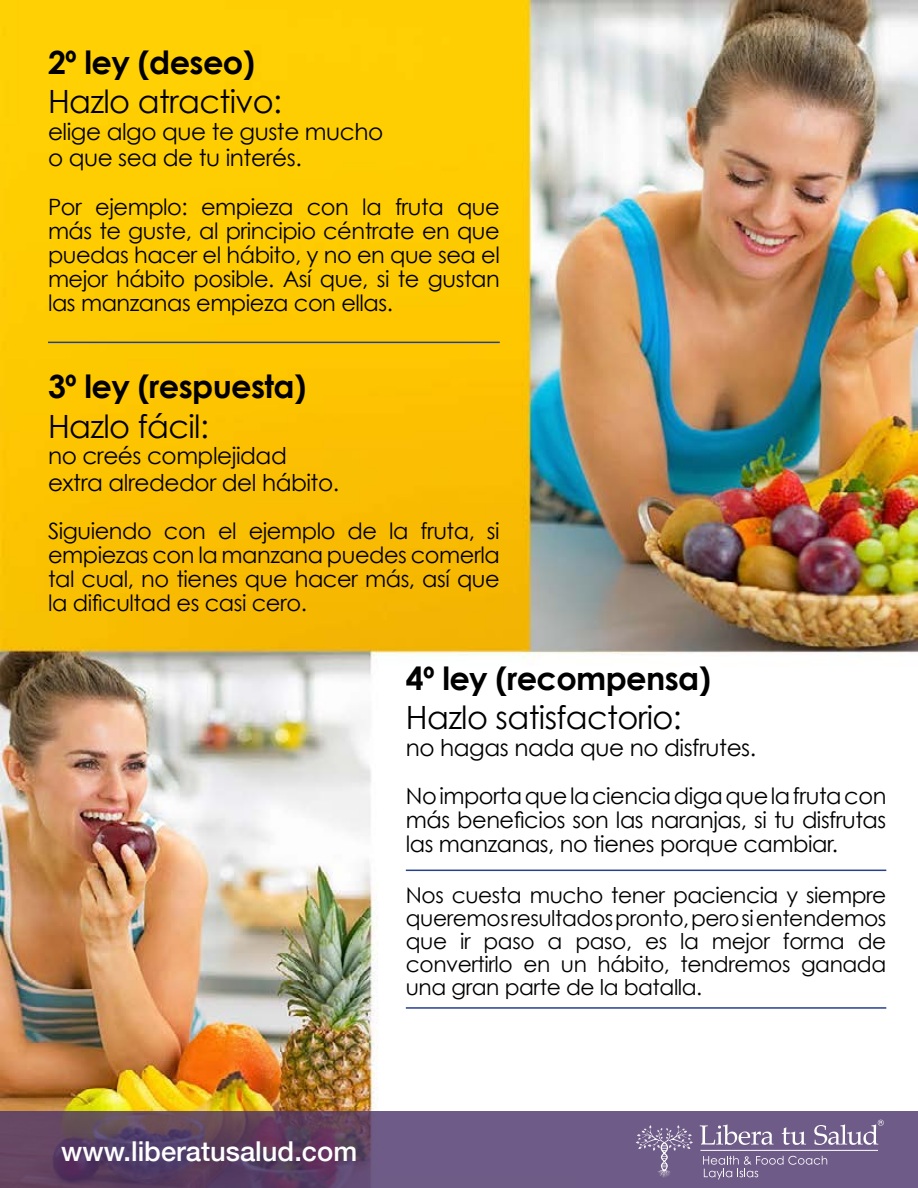
<style>
.page{position:relative;width:918px;height:1188px;background:#fff}
.page>*{position:absolute;margin:0;border:0;box-sizing:border-box;transform-origin:0 0}
.t1{font:700 32.1px "Century Gothic";letter-spacing:-.02em;color:#000}
.t2{font:32.1px "Century Gothic";letter-spacing:-.02em;color:#000}
.t3{font:500 27.3px "Helvetica Neue";color:#fff}
.t4{font:23.25px/26.5px "Century Gothic";letter-spacing:-.02em;color:#000}
.t5{font:22.5px/24px "Century Gothic";letter-spacing:-.02em;color:#000;text-align:justify}
.t6{font:21.75px/23px "Century Gothic";letter-spacing:-.02em;color:#000;text-align:justify}
</style>
<div class="page">
<img style="left:0;top:0;width:918px;height:1111px">
<svg style="left:0;top:1111px;width:918px;height:77px;background:#664e74"></svg>
<svg style="left:703px;top:1156px;width:124px;height:23px;background:#806f95"></svg>
<svg style="left:700px;top:1124px;width:74px;height:21px;background:#9283a4"></svg>
<svg style="left:782px;top:1127px;width:24px;height:18px"></svg>
<svg style="left:636px;top:1125px;width:57px;height:53px;background:#7f6d94"></svg>
<hr style="left:700px;top:1150px;width:178px;height:1px;background:#fff">
<svg style="left:814px;top:1120px;width:70px;height:25px;background:#8e7fa1"></svg>
<hr style="left:48px;top:342px;width:452px;height:1px;background:#25408f">
<hr style="left:406px;top:870px;width:480px;height:1px;background:#25408f">
<hr style="left:406px;top:1007px;width:480px;height:2px;background:#25408f">
<h1 class="t1" style="left:48px;top:42px;width:208px">2º ley (deseo)</h1>
<h1 class="t2" style="left:48px;top:82px;width:235px">Hazlo atractivo:</h1>
<p class="t4" style="left:48px;top:118px;width:337px">elige algo que te guste mucho o que sea de tu interés.</p>
<p class="t5" style="left:48px;top:194px;width:453px">Por ejemplo: empieza con la fruta que más te guste, al principio céntrate en que puedas hacer el hábito, y no en que sea el mejor hábito posible. Así que, si te gustan las manzanas empieza con ellas.</p>
<h1 class="t1" style="left:48px;top:366px;width:260px">3º ley (respuesta)</h1>
<h1 class="t2" style="left:48px;top:406px;width:162px">Hazlo fácil:</h1>
<p class="t4" style="left:48px;top:442px;width:293px">no creés complejidad extra alrededor del hábito.</p>
<p class="t5" style="left:48px;top:518px;width:453px">Siguiendo con el ejemplo de la fruta, si empiezas con la manzana puedes comerla tal cual, no tienes que hacer más, así que la dificultad es casi cero.</p>
<h1 class="t1" style="left:406px;top:658px;width:307px">4º ley (recompensa)</h1>
<h1 class="t2" style="left:406px;top:698px;width:277px">Hazlo satisfactorio:</h1>
<p class="t4" style="left:406px;top:734px;width:352px">no hagas nada que no disfrutes.</p>
<p class="t5" style="left:406px;top:784px;width:482px">No importa que la ciencia diga que la fruta con más beneficios son las naranjas, si tu disfrutas las manzanas, no tienes porque cambiar.</p>
<p class="t6" style="left:406px;top:884px;width:482px">Nos cuesta mucho tener paciencia y siempre queremos resultados pronto, pero si entendemos que ir paso a paso, es la mejor forma de convertirlo en un hábito, tendremos ganada una gran parte de la batalla.</p>
<p class="t3" style="left:61px;top:1129px;width:298px">www.liberatusalud.com</p>
</div>
